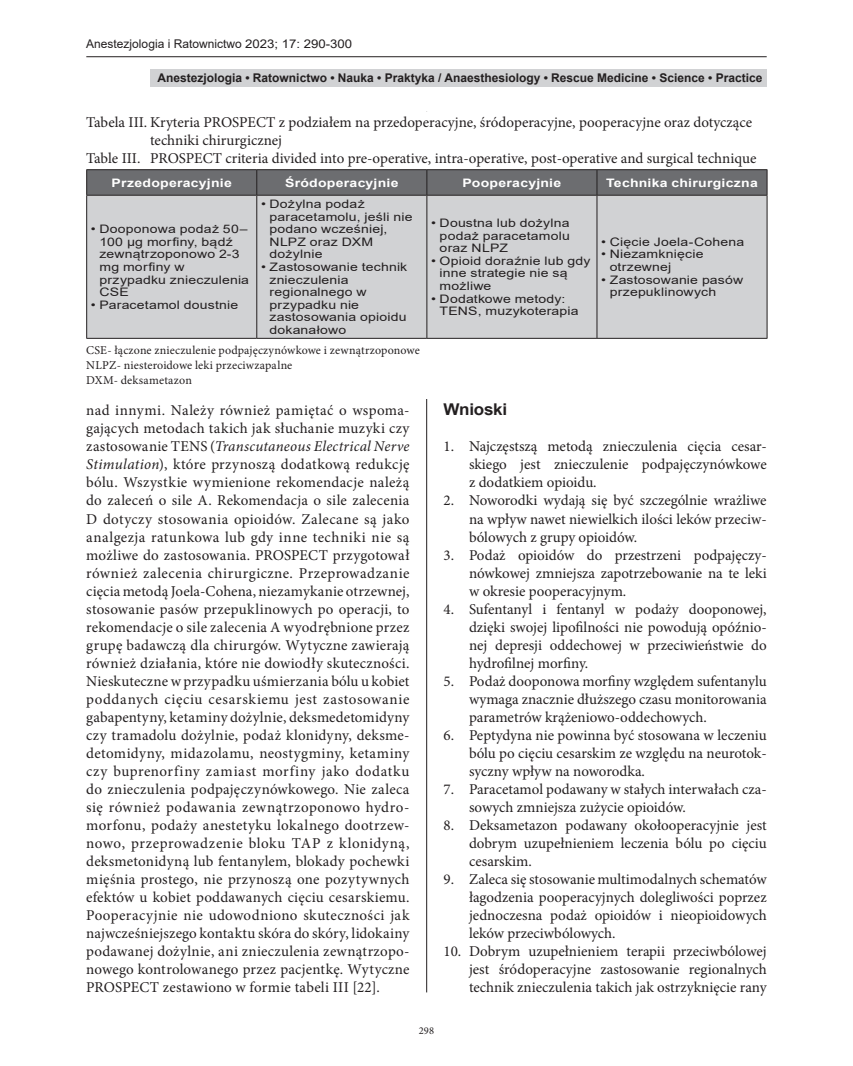
<style>
.page{position:relative;width:853px;height:1066px;background:#fff}
.page>*{position:absolute;margin:0;border:0;box-sizing:border-box;transform-origin:0 0}
.t1{font:700 16.2px "Arial";letter-spacing:-.015em;color:#231f20;scale:1.05 1}
.t2{font:15px/18px "Minion Pro";color:#231f20;text-align:justify}
.t3{font:12px/15px "Minion Pro";letter-spacing:.01em;color:#231f20}
.t4{font:700 12px "Arial";color:#231f20}
.t5{font:12px "Arial";color:#231f20}
.t6{font:11.7px/12.6px "Arial";letter-spacing:.015em;color:#231f20;scale:1.2 1}
.t7{font:700 11.7px "Arial";letter-spacing:.015em;color:#fff;scale:1.2 1}
.t8{font:10.5px "Minion Pro";color:#231f20}
.s1{font-style:italic}
</style>
<div class="page">
<hr style="left:426px;top:112px;width:1px;height:880px;background:#231f20">
<hr style="left:86px;top:56px;width:681px;height:1px;background:#231f20">
<div style="left:150px;top:69px;width:617px;height:17px;background:#d1d2d4"></div>
<div style="left:87px;top:196px;width:680px;height:142px;background:#d1d2d4"></div>
<hr style="left:256px;top:196px;width:1px;height:142px;background:#231f20">
<hr style="left:426px;top:196px;width:1px;height:142px;background:#231f20">
<hr style="left:597px;top:196px;width:1px;height:142px;background:#231f20">
<hr style="left:86px;top:196px;width:1px;height:142px;background:#231f20">
<hr style="left:767px;top:196px;width:1px;height:142px;background:#231f20">
<hr style="left:86px;top:338px;width:171px;height:1px;background:#231f20">
<hr style="left:257px;top:338px;width:170px;height:1px;background:#231f20">
<hr style="left:427px;top:338px;width:170px;height:1px;background:#231f20">
<hr style="left:597px;top:338px;width:170px;height:1px;background:#231f20">
<hr style="left:86px;top:169px;width:171px;height:1px;background:#231f20">
<hr style="left:257px;top:169px;width:170px;height:1px;background:#231f20">
<hr style="left:427px;top:169px;width:170px;height:1px;background:#231f20">
<hr style="left:597px;top:169px;width:170px;height:1px;background:#231f20">
<svg style="left:86px;top:170px;width:682px;height:25px;background:#696a6d"></svg>
<hr style="left:86px;top:195px;width:171px;height:1px;background:#231f20">
<hr style="left:257px;top:195px;width:170px;height:1px;background:#231f20">
<hr style="left:427px;top:195px;width:170px;height:1px;background:#231f20">
<hr style="left:597px;top:195px;width:170px;height:1px;background:#231f20">
<p class="t5" style="left:86px;top:36px;width:267px">Anestezjologia i Ratownictwo 2023; 17: 290-300</p>
<p class="t4" style="left:157px;top:69px;width:606px">Anestezjologia • Ratownictwo • Nauka • Praktyka / Anaesthesiology • Rescue Medicine • Science • Practice</p>
<p class="t2" style="left:86px;top:114px;width:667px">Tabela III. Kryteria PROSPECT z podziałem na przedoperacyjne, śródoperacyjne, pooperacyjne oraz dotyczące</p>
<p class="t2" style="left:150px;top:132px;width:133px">techniki chirurgicznej</p>
<p class="t2" style="left:86px;top:150px;width:671px">Table III. PROSPECT criteria divided into pre-operative, intra-operative, post-operative and surgical technique</p>
<p class="t7" style="left:112px;top:174px;width:102px">Przedoperacyjnie</p>
<p class="t7" style="left:285px;top:174px;width:96px">Śródoperacyjnie</p>
<p class="t7" style="left:463px;top:174px;width:84px">Pooperacyjnie</p>
<p class="t7" style="left:606px;top:174px;width:128px">Technika chirurgiczna</p>
<p class="t6" style="left:99px;top:223px;width:126px;text-indent:-9px">• Dooponowa podaż 50–<br>100 µg morfiny, bądź zewnątrzoponowo 2-3 mg morfiny w przypadku znieczulenia<br>CSE</p>
<p class="t6" style="left:91px;top:298px;width:124px">• Paracetamol doustnie</p>
<p class="t6" style="left:270px;top:197px;width:121px;text-indent:-9px">• Dożylna podaż paracetamolu, jeśli nie podano wcześniej,<br>NLPZ oraz DXM dożylnie</p>
<p class="t6" style="left:270px;top:260px;width:116px;text-indent:-9px">• Zastosowanie technik znieczulenia regionalnego w przypadku nie zastosowania opioidu dokanałowo</p>
<p class="t6" style="left:440px;top:216px;width:110px;text-align:justify;text-indent:-9px">• Doustna lub dożylna podaż paracetamolu oraz NLPZ</p>
<p class="t6" style="left:440px;top:254px;width:127px;text-indent:-9px">• Opioid doraźnie lub gdy inne strategie nie są możliwe</p>
<p class="t6" style="left:440px;top:292px;width:117px;text-indent:-9px">• Dodatkowe metody:<br>TENS, muzykoterapia</p>
<p class="t6" style="left:601px;top:235px;width:121px">• Cięcie Joela-Cohena</p>
<p class="t6" style="left:610px;top:248px;width:80px;text-indent:-9px">• Niezamknięcie otrzewnej</p>
<p class="t6" style="left:610px;top:273px;width:113px;text-indent:-9px">• Zastosowanie pasów przepuklinowych</p>
<p class="t3" style="left:86px;top:342px;width:335px">CSE- łączone znieczulenie podpajęczynówkowe i zewnątrzoponowe<br>NLPZ- niesteroidowe leki przeciwzapalne<br>DXM- deksametazon</p>
<p class="t2" style="left:86px;top:402px;width:325px">nad innymi. Należy również pamiętać o wspoma&shy;gających metodach takich jak słuchanie muzyki czy zastosowanie TENS (<span class="s1">Transcutaneous Electrical Nerve Stimulation</span>), które przynoszą dodatkową redukcję bólu. Wszystkie wymienione rekomendacje należą do zaleceń o sile A. Rekomendacja o sile zalecenia D dotyczy stosowania opioidów. Zalecane są jako analgezja ratunkowa lub gdy inne techniki nie są możliwe do zastosowania. PROSPECT przygotował również zalecenia chirurgiczne. Przeprowadzanie cięcia metodą Joela-Cohena, niezamykanie otrzewnej, stosowanie pasów przepuklinowych po operacji, to rekomendacje o sile zalecenia A wyodrębnione przez grupę badawczą dla chirurgów. Wytyczne zawierają również działania, które nie dowiodły skuteczności.<br>Nieskuteczne w przypadku uśmierzania bólu u kobiet poddanych cięciu cesarskiemu jest zastosowanie gabapentyny, ketaminy dożylnie, deksmedetomidyny czy tramadolu dożylnie, podaż klonidyny, deksme&shy;detomidyny, midazolamu, neostygminy, ketaminy czy buprenorfiny zamiast morfiny jako dodatku do znieczulenia podpajęczynówkowego. Nie zaleca się również podawania zewnątrzoponowo hydro&shy;morfonu, podaży anestetyku lokalnego dootrzew&shy;nowo, przeprowadzenie bloku TAP z klonidyną, deksmetonidyną lub fentanylem, blokady pochewki mięśnia prostego, nie przynoszą one pozytywnych efektów u kobiet poddawanych cięciu cesarskiemu.<br>Pooperacyjnie nie udowodniono skuteczności jak najwcześniejszego kontaktu skóra do skóry, lidokainy podawanej dożylnie, ani znieczulenia zewnątrzopo&shy;nowego kontrolowanego przez pacjentkę. Wytyczne PROSPECT zestawiono w formie tabeli III [22].</p>
<p class="t1" style="left:443px;top:398px;width:62px">Wnioski</p>
<p class="t2" style="left:469px;top:438px;width:299px;text-indent:-26px">1. Najczęstszą metodą znieczulenia cięcia cesar&shy;skiego jest znieczulenie podpajęczynówkowe z dodatkiem opioidu.</p>
<p class="t2" style="left:469px;top:492px;width:299px;text-indent:-26px">2. Noworodki wydają się być szczególnie wrażliwe na wpływ nawet niewielkich ilości leków przeciw&shy;bólowych z grupy opioidów.</p>
<p class="t2" style="left:469px;top:546px;width:299px;text-indent:-26px">3. Podaż opioidów do przestrzeni podpajęczy&shy;nówkowej zmniejsza zapotrzebowanie na te leki w okresie pooperacyjnym.</p>
<p class="t2" style="left:469px;top:600px;width:299px;text-indent:-26px">4. Sufentanyl i fentanyl w podaży dooponowej, dzięki swojej lipofilności nie powodują opóźnio&shy;nej depresji oddechowej w przeciwieństwie do hydrofilnej morfiny.</p>
<p class="t2" style="left:469px;top:672px;width:299px;text-indent:-26px">5. Podaż dooponowa morfiny względem sufentanylu wymaga znacznie dłuższego czasu monitorowania parametrów krążeniowo-oddechowych.</p>
<p class="t2" style="left:469px;top:726px;width:299px;text-indent:-26px">6. Peptydyna nie powinna być stosowana w leczeniu bólu po cięciu cesarskim ze względu na neurotok&shy;syczny wpływ na noworodka.</p>
<p class="t2" style="left:469px;top:780px;width:299px;text-indent:-26px">7. Paracetamol podawany w stałych interwałach cza&shy;sowych zmniejsza zużycie opioidów.</p>
<p class="t2" style="left:469px;top:816px;width:299px;text-indent:-26px">8. Deksametazon podawany okołooperacyjnie jest dobrym uzupełnieniem leczenia bólu po cięciu cesarskim.</p>
<p class="t2" style="left:469px;top:870px;width:299px;text-indent:-26px">9. Zaleca się stosowanie multimodalnych schematów łagodzenia pooperacyjnych dolegliwości poprzez jednoczesna podaż opioidów i nieopioidowych leków przeciwbólowych.</p>
<p class="t2" style="left:469px;top:942px;width:299px;text-indent:-26px">10. Dobrym uzupełnieniem terapii przeciwbólowej jest śródoperacyjne zastosowanie regionalnych technik znieczulenia takich jak ostrzyknięcie rany</p>
<p class="t8" style="left:419px;top:1023px;width:17px">298</p>
</div>
